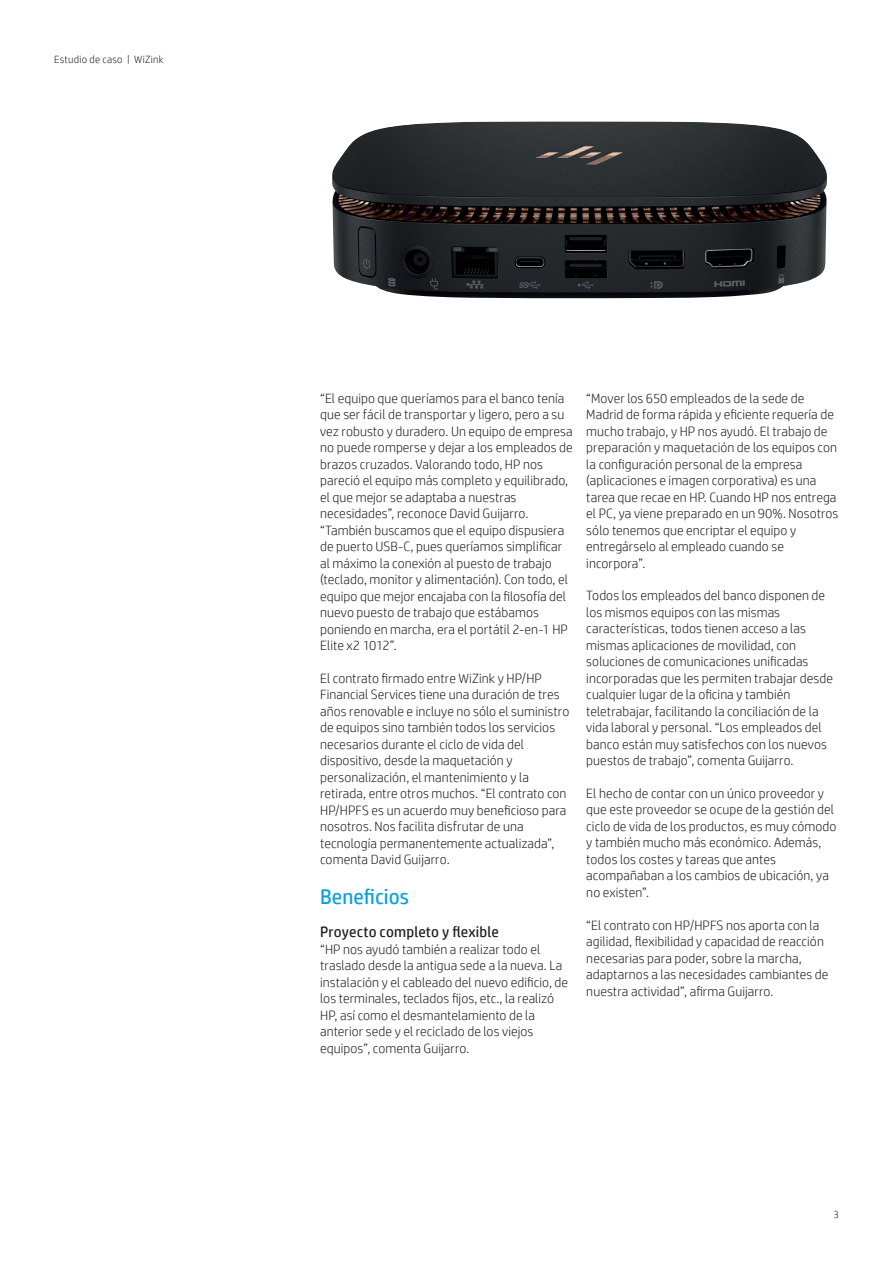
<style>
.page{position:relative;width:893px;height:1263px;background:#fff}
.page>*{position:absolute;margin:0;border:0;box-sizing:border-box;transform-origin:0 0}
.Subhead_14_16_bold_b{font:21px "HP Simplified";color:#0ca0dd}
.Body{font:15px "HP Simplified";letter-spacing:.01em;color:#231f20}
.Body-2{font:300 13.5px/16.5px "HP Simplified";letter-spacing:.005em;color:#231f20}
.Title_descriptor{font:300 10.5px "HP Simplified";letter-spacing:.025em;color:#231f20}
.Page_number_right{font:300 10.5px "HP Simplified";color:#231f20}
</style>
<div class="page">
<img style="left:332px;top:121px;width:495px;height:177px">
<p class="Title_descriptor" style="left:54px;top:53px;width:111px">Estudio de caso | WiZink</p>
<p class="Body-2" style="left:320px;top:389px;width:254px">“El equipo que queríamos para el banco tenía que ser fácil de transportar y ligero, pero a su vez robusto y duradero. Un equipo de empresa no puede romperse y dejar a los empleados de brazos cruzados. Valorando todo, HP nos pareció el equipo más completo y equilibrado, el que mejor se adaptaba a nuestras necesidades”, reconoce David Guijarro. “También buscamos que el equipo dispusiera de puerto USB-C, pues queríamos simplificar al máximo la conexión al puesto de trabajo (teclado, monitor y alimentación). Con todo, el equipo que mejor encajaba con la filosofía del nuevo puesto de trabajo que estábamos poniendo en marcha, era el portátil 2-en-1 HP Elite x2 1012”.</p>
<p class="Body-2" style="left:320px;top:670px;width:251px">El contrato firmado entre WiZink y HP/HP Financial Services tiene una duración de tres años renovable e incluye no sólo el suministro de equipos sino también todos los servicios necesarios durante el ciclo de vida del dispositivo, desde la maquetación y personalización, el mantenimiento y la retirada, entre otros muchos. “El contrato con HP/HPFS es un acuerdo muy beneficioso para nosotros. Nos facilita disfrutar de una tecnología permanentemente actualizada”, comenta David Guijarro.</p>
<p class="Subhead_14_16_bold_b" style="left:320px;top:885px;width:90px">Beneficios</p>
<p class="Body" style="left:320px;top:923px;width:180px">Proyecto completo y flexible</p>
<p class="Body-2" style="left:320px;top:940px;width:249px">“HP nos ayudó también a realizar todo el traslado desde la antigua sede a la nueva. La instalación y el cableado del nuevo edificio, de los terminales, teclados fijos, etc., la realizó HP, así como el desmantelamiento de la anterior sede y el reciclado de los viejos equipos”, comenta Guijarro.</p>
<p class="Body-2" style="left:586px;top:389px;width:254px">“Mover los 650 empleados de la sede de Madrid de forma rápida y eficiente requería de mucho trabajo, y HP nos ayudó. El trabajo de preparación y maquetación de los equipos con la configuración personal de la empresa (aplicaciones e imagen corporativa) es una tarea que recae en HP. Cuando HP nos entrega el PC, ya viene preparado en un 90%. Nosotros sólo tenemos que encriptar el equipo y entregárselo al empleado cuando se incorpora”.</p>
<p class="Body-2" style="left:586px;top:587px;width:248px">Todos los empleados del banco disponen de los mismos equipos con las mismas características, todos tienen acceso a las mismas aplicaciones de movilidad, con soluciones de comunicaciones unificadas incorporadas que les permiten trabajar desde cualquier lugar de la oficina y también teletrabajar, facilitando la conciliación de la vida laboral y personal. “Los empleados del banco están muy satisfechos con los nuevos puestos de trabajo”, comenta Guijarro.</p>
<p class="Body-2" style="left:586px;top:785px;width:252px">El hecho de contar con un único proveedor y que este proveedor se ocupe de la gestión del ciclo de vida de los productos, es muy cómodo y también mucho más económico. Además, todos los costes y tareas que antes acompañaban a los cambios de ubicación, ya no existen”.</p>
<p class="Body-2" style="left:586px;top:916px;width:244px">“El contrato con HP/HPFS nos aporta con la agilidad, flexibilidad y capacidad de reacción necesarias para poder, sobre la marcha, adaptarnos a las necesidades cambiantes de nuestra actividad”, afirma Guijarro.</p>
<p class="Page_number_right" style="left:833px;top:1208px;width:7px">3</p>
</div>
